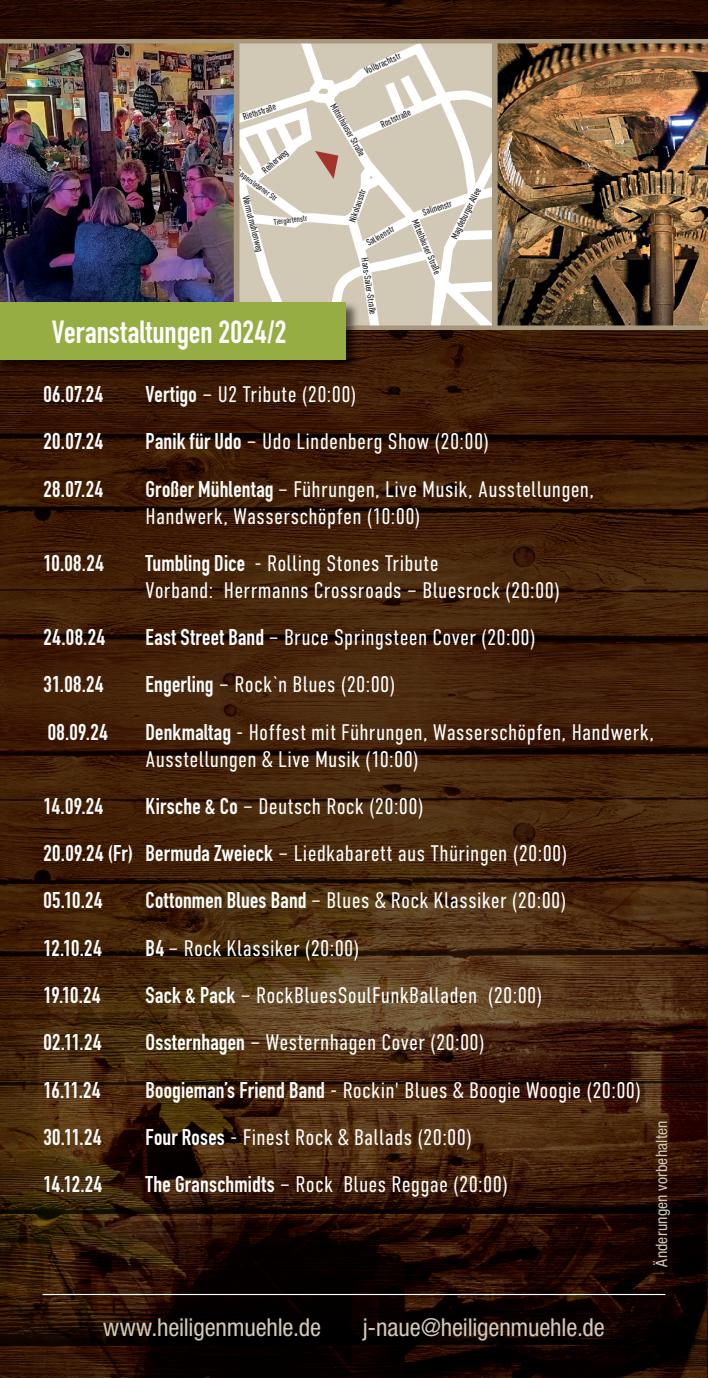
<style>
.page{position:relative;width:708px;height:1378px;background:#fff}
.page>*{position:absolute;margin:0;border:0;box-sizing:border-box;transform-origin:0 0}
.t1{font:700 31.5px "DIN Condensed";color:#fff}
.t2{font:condensed 24.75px "Helvetica Neue LT Std";letter-spacing:-.005em;color:#d2c8b6}
.t3{font:300 22.5px/27px "DIN Condensed";letter-spacing:.015em;color:#fff}
.t4{font:700 22.5px "DIN Condensed";letter-spacing:.015em;color:#fff}
.t5{font:condensed 15.75px "Helvetica Neue LT Std";letter-spacing:.01em;color:#d2c8b6}
.t6{font:500 9.22px "DIN Cond";color:#231f20}
.t7{font:500 8.1px "DIN Cond";color:#231f20}
.s1{font-weight:700}
</style>
<div class="page">
<img style="left:0;top:541px;width:472px;height:119px">
<img style="left:472px;top:541px;width:236px;height:154px">
<img style="left:0;top:386px;width:708px;height:155px">
<img style="left:0;top:330px;width:472px;height:56px">
<img style="left:472px;top:330px;width:236px;height:56px">
<img style="left:0;top:0;width:472px;height:39px">
<img style="left:472px;top:0;width:236px;height:39px">
<img style="left:706px;top:695px;width:2px;height:683px">
<img style="left:0;top:660px;width:706px;height:718px">
<svg style="left:238px;top:39px;width:255px;height:291px;fill:#d2c8b6"></svg>
<img style="left:0;top:39px;width:238px;height:259px">
<img style="left:493px;top:39px;width:215px;height:291px">
<img style="left:0;top:330px;width:363px;height:46px">
<img style="left:0;top:298px;width:363px;height:32px">
<div style="left:0;top:302px;width:346px;height:57px;background:#96ad43"></div>
<hr style="left:43px;top:1294px;width:622px;height:1px;background:#fff">
<p class="t6" style="left:241px;top:112px;width:36px;rotate:-18deg">Riethstraße</p>
<p class="t6" style="left:260px;top:167px;width:33px;rotate:-41deg">Reiherweg</p>
<p class="t7" style="left:241px;top:167px;width:50px;rotate:36deg">Gisperslebener Str</p>
<p class="t6" style="left:251px;top:194px;width:59px;rotate:76deg">Wermutmühlenweg</p>
<p class="t7" style="left:273px;top:217px;width:35px;rotate:-8deg">Tiergartenstr</p>
<h1 class="t1" style="left:52px;top:311px;width:236px">Veranstaltungen 2024/2</h1>
<p class="t6" style="left:363px;top:66px;width:40px;rotate:-25deg">Vollbrachtstr</p>
<p class="t6" style="left:338px;top:101px;width:60px;rotate:60deg">Mittelhäuser Straße</p>
<p class="t6" style="left:379px;top:120px;width:34px;rotate:-24deg">Roststraße</p>
<p class="t6" style="left:347px;top:220px;width:36px;rotate:-72deg">Nikolausstr</p>
<p class="t6" style="left:364px;top:239px;width:32px;rotate:-30deg">Salinenstr</p>
<p class="t6" style="left:370px;top:257px;width:58px;rotate:82deg">Hans-Sailer-Straße</p>
<p class="t6" style="left:449px;top:236px;width:57px;rotate:-64deg">Magdeburger Allee</p>
<p class="t6" style="left:421px;top:207px;width:32px;rotate:-18deg">Salinenstr</p>
<p class="t6" style="left:420px;top:217px;width:60px;rotate:67deg">Mittelhäuser Straße</p>
<p class="t4" style="left:44px;top:379px;width:61px">06.07.24</p>
<p class="t3" style="left:146px;top:381px;width:212px"><span class="s1">Vertigo</span> – U2 Tribute (20:00)</p>
<p class="t4" style="left:44px;top:426px;width:61px">20.07.24</p>
<p class="t3" style="left:146px;top:428px;width:345px"><span class="s1">Panik für Udo</span> – Udo Lindenberg Show (20:00)</p>
<p class="t4" style="left:44px;top:473px;width:61px">28.07.24</p>
<p class="t3" style="left:146px;top:475px;width:450px"><span class="s1">Großer Mühlentag</span> – Führungen, Live Musik, Ausstellungen,<br>Handwerk, Wasserschöpfen (10:00)</p>
<p class="t4" style="left:44px;top:548px;width:62px">10.08.24</p>
<p class="t3" style="left:146px;top:550px;width:416px"><span class="s1">Tumbling Dice</span> - Rolling Stones Tribute<br>Vorband: Herrmanns Crossroads – Bluesrock (20:00)</p>
<p class="t4" style="left:44px;top:622px;width:63px">24.08.24</p>
<p class="t3" style="left:146px;top:624px;width:392px"><span class="s1">East Street Band</span> – Bruce Springsteen Cover (20:00)</p>
<p class="t4" style="left:44px;top:669px;width:62px">31.08.24</p>
<p class="t3" style="left:146px;top:671px;width:251px"><span class="s1">Engerling</span> – Rock`n Blues (20:00)</p>
<p class="t4" style="left:48px;top:716px;width:62px">08.09.24</p>
<p class="t3" style="left:146px;top:718px;width:510px"><span class="s1">Denkmaltag</span> - Hoffest mit Führungen, Wasserschöpfen, Handwerk,<br>Ausstellungen &amp; Live Musik (10:00)</p>
<p class="t4" style="left:44px;top:791px;width:61px">14.09.24</p>
<p class="t3" style="left:44px;top:782px;width:525px;line-height:47.2px;text-indent:102px"><span class="s1">Kirsche &amp; Co</span> – Deutsch Rock (20:00)<br><span class="s1">20.09.24 (Fr) Bermuda Zweieck</span> – Liedkabarett aus Thüringen (20:00)<br><span class="s1">05.10.24</span></p>
<p class="t3" style="left:146px;top:887px;width:422px"><span class="s1">Cottonmen Blues Band</span> – Blues &amp; Rock Klassiker (20:00)</p>
<p class="t4" style="left:44px;top:932px;width:60px">12.10.24</p>
<p class="t3" style="left:146px;top:934px;width:215px"><span class="s1">B4</span> – Rock Klassiker (20:00)</p>
<p class="t4" style="left:44px;top:980px;width:59px">19.10.24</p>
<p class="t3" style="left:146px;top:982px;width:398px"><span class="s1">Sack &amp; Pack</span> – RockBluesSoulFunkBalladen (20:00)</p>
<p class="t4" style="left:44px;top:1027px;width:59px">02.11.24</p>
<p class="t3" style="left:146px;top:1029px;width:341px"><span class="s1">Ossternhagen</span> – Westernhagen Cover (20:00)</p>
<p class="t4" style="left:44px;top:1074px;width:59px">16.11.24</p>
<p class="t3" style="left:146px;top:1076px;width:497px"><span class="s1">Boogieman’s Friend Band</span> - Rockin' Blues &amp; Boogie Woogie (20:00)</p>
<p class="t4" style="left:44px;top:1121px;width:59px">30.11.24</p>
<p class="t3" style="left:146px;top:1123px;width:328px"><span class="s1">Four Roses</span> - Finest Rock &amp; Ballads (20:00)</p>
<p class="t4" style="left:44px;top:1169px;width:60px">14.12.24</p>
<p class="t3" style="left:146px;top:1171px;width:364px"><span class="s1">The Granschmidts</span> – Rock Blues Reggae (20:00)</p>
<p class="t5" style="left:652px;top:1267px;width:148px;rotate:-90deg">Änderungen vorbehalten</p>
<p class="t2" style="left:103px;top:1312px;width:220px">www.heiligenmuehle.de</p>
<p class="t2" style="left:363px;top:1312px;width:244px">j-naue@heiligenmuehle.de</p>
</div>
